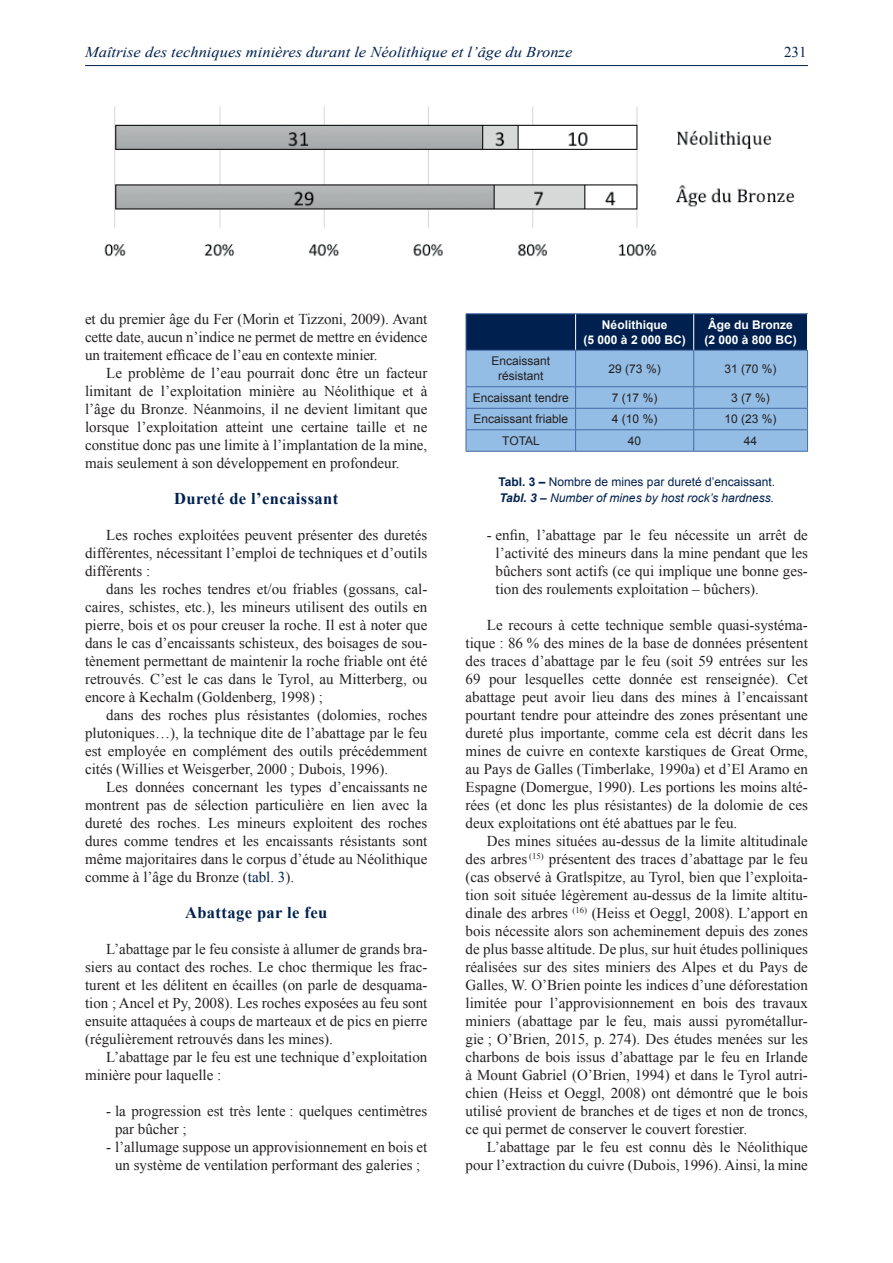
<style>
.page{position:relative;width:893px;height:1263px;background:#fff}
.page>*{position:absolute;margin:0;border:0;box-sizing:border-box;transform-origin:0 0}
.t1{font:700 16.5px "Times New Roman";letter-spacing:.025em;color:#00214f}
.t2{font:15px/18px "Times New Roman";color:#231f20;text-align:justify}
.t3{font:italic 15px "Times New Roman";color:#00214f;scale:1.1 1}
.t4{font:15px "Times New Roman";color:#00214f}
.t5{font:12px/15px "Arial";color:#231f20;text-align:center}
.t6{font:12px/16.5px "Arial";color:#00214f}
.t7{font:700 12px/15px "Arial";color:#fff;text-align:center}
.s1{color:#00214f}
.s2{font-weight:700}
.s3{font-weight:700;font-style:italic}
.s4{font-style:italic}
</style>
<div class="page">
<hr style="left:85px;top:65px;width:723px;height:1px;background:#00214f">
<svg style="left:466px;top:314px;width:342px;height:137px;background:#6a91bc"></svg>
<hr style="left:466px;top:451px;width:110px;height:1px;background:#456aa6">
<hr style="left:576px;top:451px;width:118px;height:1px;background:#456aa6">
<hr style="left:694px;top:451px;width:114px;height:1px;background:#456aa6">
<hr style="left:466px;top:313px;width:110px;height:1px;background:#456aa6">
<hr style="left:466px;top:314px;width:1px;height:36px;background:#456aa6">
<hr style="left:576px;top:313px;width:118px;height:1px;background:#456aa6">
<hr style="left:694px;top:313px;width:114px;height:1px;background:#456aa6">
<hr style="left:466px;top:350px;width:110px;height:1px;background:#456aa6">
<hr style="left:576px;top:350px;width:118px;height:1px;background:#456aa6">
<hr style="left:694px;top:350px;width:114px;height:1px;background:#456aa6">
<hr style="left:807px;top:314px;width:1px;height:36px;background:#fff">
<img style="left:104px;top:106px;width:691px;height:151px">
<p class="t3" style="left:85px;top:42px;width:444px">Maîtrise des techniques minières durant le Néolithique et l’âge du Bronze</p>
<p class="t4" style="left:784px;top:42px;width:24px">231</p>
<p class="t2" style="left:85px;top:310px;width:344px">et du premier âge du Fer (Morin et Tizzoni, 2009). Avant cette date, aucun n’indice ne permet de mettre en évidence un traitement efficace de l’eau en contexte minier.</p>
<p class="t2" style="left:85px;top:364px;width:344px;text-indent:21px">Le problème de l’eau pourrait donc être un facteur limitant de l’exploitation minière au Néolithique et à l’âge du Bronze. Néanmoins, il ne devient limitant que lorsque l’exploitation atteint une certaine taille et ne constitue donc pas une limite à l’implantation de la mine, mais seulement à son développement en profondeur.</p>
<p class="t1" style="left:174px;top:487px;width:166px">Dureté de l’encaissant</p>
<p class="t2" style="left:85px;top:526px;width:344px;text-indent:21px">Les roches exploitées peuvent présenter des duretés différentes, nécessitant l’emploi de techniques et d’outils différents :</p>
<p class="t2" style="left:85px;top:580px;width:344px;text-indent:21px">dans les roches tendres et/ou friables (gossans, cal&shy;caires, schistes, etc.), les mineurs utilisent des outils en pierre, bois et os pour creuser la roche. Il est à noter que dans le cas d’encaissants schisteux, des boisages de sou&shy;tènement permettant de maintenir la roche friable ont été retrouvés. C’est le cas dans le Tyrol, au Mitterberg, ou encore à Kechalm (Goldenberg, 1998) ;</p>
<p class="t2" style="left:85px;top:706px;width:344px;text-indent:21px">dans des roches plus résistantes (dolomies, roches plutoniques…), la technique dite de l’abattage par le feu est employée en complément des outils précédemment cités (Willies et Weisgerber, 2000 ; Dubois, 1996).</p>
<p class="t2" style="left:85px;top:778px;width:344px;text-indent:21px">Les données concernant les types d’encaissants ne montrent pas de sélection particulière en lien avec la dureté des roches. Les mineurs exploitent des roches dures comme tendres et les encaissants résistants sont même majoritaires dans le corpus d’étude au Néolithique comme à l’âge du Bronze (<span class="s1">tabl. 3</span>).</p>
<p class="t1" style="left:185px;top:901px;width:144px">Abattage par le feu</p>
<p class="t2" style="left:85px;top:940px;width:344px;text-indent:21px">L’abattage par le feu consiste à allumer de grands bra&shy;siers au contact des roches. Le choc thermique les frac&shy;turent et les délitent en écailles (on parle de desquama&shy;tion ; Ancel et Py, 2008). Les roches exposées au feu sont ensuite attaquées à coups de marteaux et de pics en pierre (régulièrement retrouvés dans les mines).</p>
<p class="t2" style="left:85px;top:1048px;width:344px;text-indent:21px">L’abattage par le feu est une technique d’exploitation minière pour laquelle :</p>
<p class="t2" style="left:115px;top:1102px;width:314px;text-indent:-9px">- la progression est très lente : quelques centimètres par bûcher ;</p>
<p class="t2" style="left:106px;top:1138px;width:323px;text-align:center">- l’allumage suppose un approvisionnement en bois et un système de ventilation performant des galeries ;</p>
<p class="t7" style="left:584px;top:318px;width:104px">Néolithique<br>(5 000 à 2 000 BC)</p>
<p class="t7" style="left:705px;top:318px;width:94px">Âge du Bronze (2 000 à 800 BC)</p>
<p class="t5" style="left:491px;top:354px;width:60px">Encaissant résistant</p>
<p class="t5" style="left:609px;top:361px;width:54px">29 (73 %)</p>
<p class="t5" style="left:725px;top:361px;width:54px">31 (70 %)</p>
<p class="t5" style="left:473px;top:390px;width:98px">Encaissant tendre</p>
<p class="t5" style="left:612px;top:390px;width:47px">7 (17 %)</p>
<p class="t5" style="left:731px;top:390px;width:40px">3 (7 %)</p>
<p class="t5" style="left:473px;top:412px;width:96px">Encaissant friable</p>
<p class="t5" style="left:612px;top:412px;width:47px">4 (10 %)</p>
<p class="t5" style="left:725px;top:412px;width:54px">10 (23 %)</p>
<p class="t5" style="left:502px;top:433px;width:39px">TOTAL</p>
<p class="t5" style="left:628px;top:433px;width:15px">40</p>
<p class="t5" style="left:744px;top:433px;width:15px">44</p>
<p class="t6" style="left:498px;top:473px;width:278px"><span class="s2">Tabl. 3 –</span> Nombre de mines par dureté d’encaissant.<br><span class="s3">Tabl. 3 –</span> <span class="s4">Number of mines by host rock’s hardness.</span></p>
<p class="t2" style="left:496px;top:526px;width:314px;text-indent:-9px">- enfin, l’abattage par le feu nécessite un arrêt de l’activité des mineurs dans la mine pendant que les bûchers sont actifs (ce qui implique une bonne ges&shy;tion des roulements exploitation – bûchers).</p>
<p class="t2" style="left:466px;top:616px;width:344px;text-indent:21px">Le recours à cette technique semble quasi-systéma&shy;tique : 86 % des mines de la base de données présentent des traces d’abattage par le feu (soit 59 entrées sur les 69 pour lesquelles cette donnée est renseignée). Cet abattage peut avoir lieu dans des mines à l’encaissant pourtant tendre pour atteindre des zones présentant une dureté plus importante, comme cela est décrit dans les mines de cuivre en contexte karstiques de Great Orme, au Pays de Galles (Timberlake, 1990a) et d’El Aramo en Espagne (Domergue, 1990). Les portions les moins alté&shy;rées (et donc les plus résistantes) de la dolomie de ces deux exploitations ont été abattues par le feu.</p>
<p class="t2" style="left:466px;top:832px;width:344px;text-indent:21px">Des mines situées au-dessus de la limite altitudinale des arbres <sup>(15)</sup> présentent des traces d’abattage par le feu (cas observé à Gratlspitze, au Tyrol, bien que l’exploita&shy;tion soit située légèrement au-dessus de la limite altitu&shy;dinale des arbres <sup>(16)</sup> (Heiss et Oeggl, 2008). L’apport en bois nécessite alors son acheminement depuis des zones de plus basse altitude. De plus, sur huit études polliniques réalisées sur des sites miniers des Alpes et du Pays de Galles, W. O’Brien pointe les indices d’une déforestation limitée pour l’approvisionnement en bois des travaux miniers (abattage par le feu, mais aussi pyrométallur&shy;gie ; O’Brien, 2015, p. 274). Des études menées sur les charbons de bois issus d’abattage par le feu en Irlande à Mount Gabriel (O’Brien, 1994) et dans le Tyrol autri&shy;chien (Heiss et Oeggl, 2008) ont démontré que le bois utilisé provient de branches et de tiges et non de troncs, ce qui permet de conserver le couvert forestier.</p>
<p class="t2" style="left:466px;top:1138px;width:344px;text-align:right">L’abattage par le feu est connu dès le Néolithique pour l’extraction du cuivre (Dubois, 1996). Ainsi, la mine</p>
</div>
